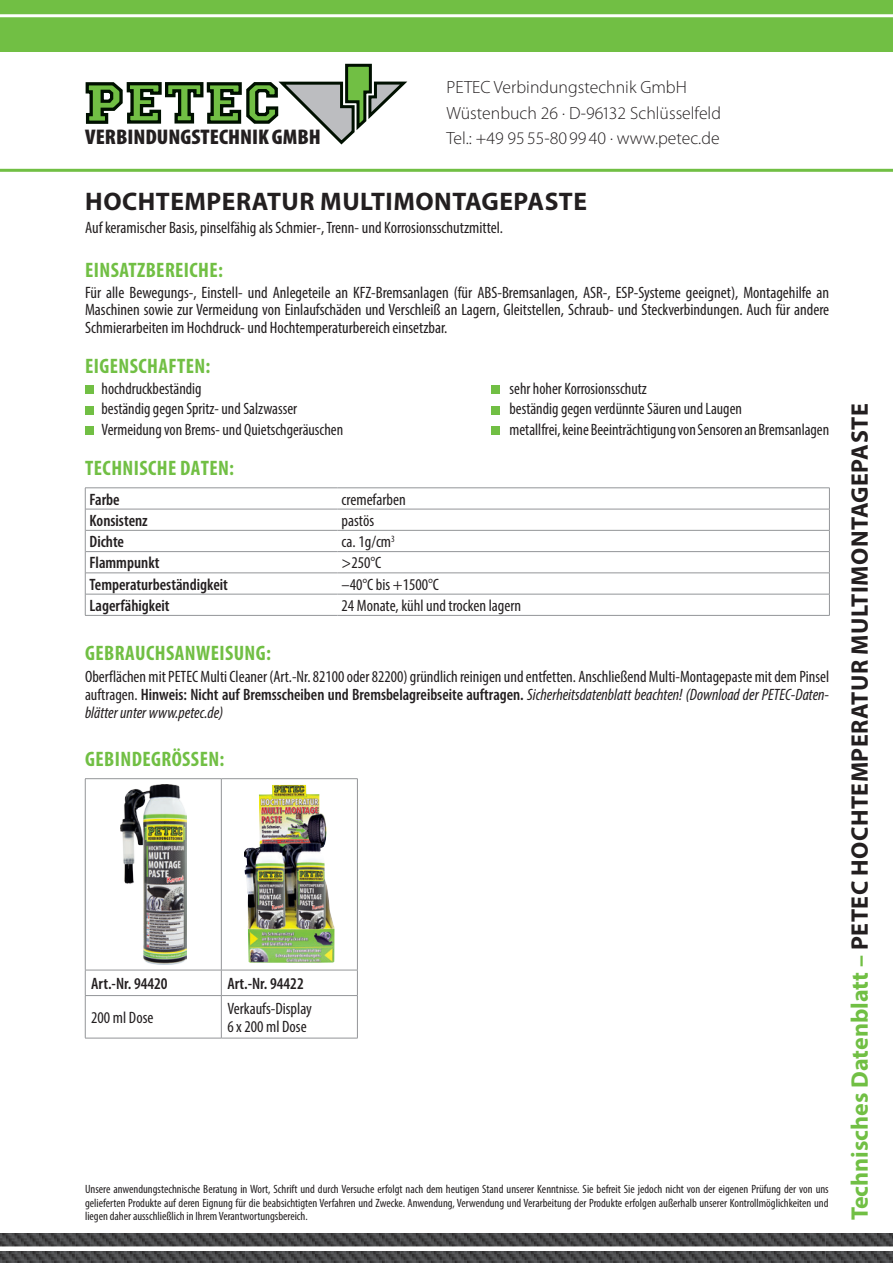
<style>
.page{position:relative;width:893px;height:1263px;background:#fff}
.page>*{position:absolute;margin:0;border:0;box-sizing:border-box;transform-origin:0 0}
.t1{font:700 25.5px "Myriad Pro";letter-spacing:.02em;color:#231f20}
.t2{font:700 24px "Myriad Pro";letter-spacing:.02em;color:#231f20}
.t3{font:900 condensed 21.3px "Myriad Pro";color:#231f20;scale:1.05 1}
.t4{font:700 condensed 21px "Myriad Pro";letter-spacing:.02em;color:#71bf44}
.t5{font:300 17.7px "Myriad Pro";color:#231f20}
.Textkörper_2{font:condensed 16.5px/18px "Myriad Pro";color:#231f20}
.t6{font:600 condensed 16.5px "Myriad Pro";color:#231f20}
.Textkörper{font:condensed 12px/13.5px "Myriad Pro";color:#231f20;text-align:justify}
.s1{font-weight:600}
.s2{font-style:italic}
.s3{color:#71bf44}
</style>
<div class="page">
<div style="left:0;top:0;width:893px;height:51px;background:#71bf44"></div>
<hr style="left:0;top:14px;width:893px;height:3px;background:#fff">
<svg style="left:85px;top:63px;width:323px;height:82px"></svg>
<img style="left:0;top:1233px;width:893px;height:30px">
<div style="left:0;top:1246px;width:893px;height:5px;background:#fff"></div>
<div style="left:85px;top:385px;width:9px;height:8px;background:#71bf44"></div>
<div style="left:492px;top:385px;width:8px;height:8px;background:#71bf44"></div>
<div style="left:85px;top:406px;width:9px;height:8px;background:#71bf44"></div>
<div style="left:492px;top:406px;width:8px;height:8px;background:#71bf44"></div>
<div style="left:85px;top:426px;width:9px;height:9px;background:#71bf44"></div>
<div style="left:492px;top:426px;width:8px;height:9px;background:#71bf44"></div>
<svg style="left:337px;top:529px;width:492px;height:86px"></svg>
<hr style="left:85px;top:509px;width:252px;height:1px;background:#939598">
<hr style="left:85px;top:530px;width:252px;height:1px;background:#939598">
<hr style="left:85px;top:551px;width:252px;height:1px;background:#939598">
<hr style="left:85px;top:573px;width:252px;height:1px;background:#939598">
<hr style="left:85px;top:594px;width:252px;height:1px;background:#939598">
<hr style="left:85px;top:488px;width:252px;height:1px;background:#939598">
<hr style="left:337px;top:488px;width:493px;height:1px;background:#939598">
<svg style="left:85px;top:488px;width:1px;height:127px"></svg>
<hr style="left:85px;top:615px;width:252px;height:1px;background:#939598">
<hr style="left:337px;top:509px;width:493px;height:1px;background:#939598">
<hr style="left:337px;top:530px;width:493px;height:1px;background:#939598">
<hr style="left:337px;top:551px;width:493px;height:1px;background:#939598">
<hr style="left:337px;top:573px;width:493px;height:1px;background:#939598">
<hr style="left:337px;top:594px;width:493px;height:1px;background:#939598">
<svg style="left:829px;top:489px;width:1px;height:126px"></svg>
<hr style="left:337px;top:615px;width:493px;height:1px;background:#939598">
<hr style="left:85px;top:778px;width:136px;height:1px;background:#939598">
<hr style="left:85px;top:779px;width:1px;height:191px;background:#939598">
<hr style="left:221px;top:778px;width:137px;height:1px;background:#939598">
<hr style="left:221px;top:779px;width:1px;height:191px;background:#939598">
<hr style="left:357px;top:779px;width:1px;height:191px;background:#939598">
<hr style="left:85px;top:970px;width:136px;height:1px;background:#939598">
<svg style="left:85px;top:970px;width:1px;height:25px"></svg>
<hr style="left:221px;top:970px;width:137px;height:1px;background:#939598">
<svg style="left:221px;top:970px;width:1px;height:25px"></svg>
<svg style="left:357px;top:970px;width:1px;height:25px"></svg>
<hr style="left:85px;top:995px;width:136px;height:1px;background:#939598">
<hr style="left:85px;top:996px;width:1px;height:42px;background:#939598">
<hr style="left:221px;top:995px;width:137px;height:1px;background:#939598">
<hr style="left:221px;top:996px;width:1px;height:42px;background:#939598">
<hr style="left:357px;top:996px;width:1px;height:42px;background:#939598">
<hr style="left:85px;top:1038px;width:136px;height:1px;background:#939598">
<hr style="left:221px;top:1038px;width:137px;height:1px;background:#939598">
<img style="left:120px;top:785px;width:67px;height:179px">
<img style="left:244px;top:785px;width:91px;height:178px">
<hr style="left:0;top:169px;width:893px;height:3px;background:#71bf44">
<p class="t3" style="left:85px;top:124px;width:226px">VERBINDUNGSTECHNIK GMBH</p>
<p class="t5" style="left:446px;top:77px;width:242px">PETEC Verbindungstechnik GmbH</p>
<p class="t5" style="left:446px;top:102px;width:276px">Wüstenbuch 26 · D-96132 Schlüsselfeld</p>
<p class="t5" style="left:446px;top:128px;width:275px">Tel.: +49 95 55-80 99 40 · www.petec.de</p>
<p class="t1" style="left:85px;top:184px;width:503px">HOCHTEMPERATUR MULTIMONTAGEPASTE</p>
<p class="Textkörper_2" style="left:85px;top:218px;width:419px">Auf keramischer Basis, pinselfähig als Schmier-, Trenn- und Korrosionsschutzmittel.</p>
<p class="t4" style="left:85px;top:257px;width:139px">EINSATZBEREICHE:</p>
<p class="Textkörper_2" style="left:85px;top:284px;width:746px;line-height:16.5px">Für alle Bewegungs-, Einstell- und Anlegeteile an KFZ-Bremsanlagen (für ABS-Bremsanlagen, ASR-, ESP-Systeme geeignet), Montagehilfe an<br>Maschinen sowie zur Vermeidung von Einlaufschäden und Verschleiß an Lagern, Gleitstellen, Schraub- und Steckverbindungen. Auch für andere</p>
<p class="Textkörper_2" style="left:85px;top:318px;width:364px">Schmierarbeiten im Hochdruck- und Hochtemperaturbereich einsetzbar.</p>
<p class="t4" style="left:85px;top:353px;width:127px">EIGENSCHAFTEN:</p>
<p class="Textkörper_2" style="left:102px;top:379px;width:102px">hochdruckbeständig</p>
<p class="Textkörper_2" style="left:510px;top:379px;width:139px">sehr hoher Korrosionsschutz</p>
<p class="Textkörper_2" style="left:102px;top:400px;width:197px">beständig gegen Spritz- und Salzwasser</p>
<p class="Textkörper_2" style="left:510px;top:400px;width:234px">beständig gegen verdünnte Säuren und Laugen</p>
<p class="Textkörper_2" style="left:102px;top:420px;width:243px">Vermeidung von Brems- und Quietschgeräuschen</p>
<p class="Textkörper_2" style="left:510px;top:420px;width:321px">metallfrei, keine Beeinträchtigung von Sensoren an Bremsanlagen</p>
<p class="t4" style="left:85px;top:455px;width:150px">TECHNISCHE DATEN:</p>
<p class="t6" style="left:90px;top:489px;width:32px">Farbe</p>
<p class="Textkörper_2" style="left:342px;top:490px;width:66px">cremefarben</p>
<p class="t6" style="left:90px;top:510px;width:60px">Konsistenz</p>
<p class="Textkörper_2" style="left:342px;top:511px;width:34px">pastös</p>
<p class="t6" style="left:90px;top:531px;width:36px">Dichte</p>
<p class="Textkörper_2" style="left:342px;top:532px;width:55px">ca. 1g/cm<sup>3</sup></p>
<p class="t6" style="left:90px;top:553px;width:71px">Flammpunkt</p>
<p class="Textkörper_2" style="left:342px;top:554px;width:41px">&gt;250°C</p>
<p class="t6" style="left:90px;top:574px;width:140px">Temperaturbeständigkeit</p>
<p class="Textkörper_2" style="left:342px;top:575px;width:99px">–40°C bis +1500°C</p>
<p class="t6" style="left:90px;top:595px;width:82px">Lagerfähigkeit</p>
<p class="Textkörper_2" style="left:342px;top:596px;width:181px">24 Monate, kühl und trocken lagern</p>
<p class="t4" style="left:85px;top:640px;width:187px">GEBRAUCHSANWEISUNG:</p>
<p class="Textkörper_2" style="left:85px;top:668px;width:746px;text-align:justify">Oberflächen mit PETEC Multi Cleaner (Art.-Nr. 82100 oder 82200) gründlich reinigen und entfetten. Anschließend Multi-Montagepaste mit dem Pinsel auftragen. <span class="s1">Hinweis: Nicht auf Bremsscheiben und Bremsbelagreibseite auftragen.</span> <span class="s2">Sicherheitsdatenblatt beachten! (Download der PETEC-Daten&shy;blätter unter www.petec.de)</span></p>
<p class="t4" style="left:85px;top:746px;width:141px">GEBINDEGRÖSSEN:</p>
<p class="t6" style="left:91px;top:973px;width:78px">Art.-Nr. 94420</p>
<p class="t6" style="left:227px;top:973px;width:78px">Art.-Nr. 94422</p>
<p class="Textkörper_2" style="left:91px;top:1008px;width:64px">200 ml Dose</p>
<p class="Textkörper_2" style="left:227px;top:999px;width:86px">Verkaufs-Display<br>6 x 200 ml Dose</p>
<p class="Textkörper" style="left:85px;top:1182px;width:745px">Unsere anwendungstechnische Beratung in Wort, Schrift und durch Versuche erfolgt nach dem heutigen Stand unserer Kenntnisse. Sie befreit Sie jedoch nicht von der eigenen Prüfung der von uns gelieferten Produkte auf deren Eignung für die beabsichtigten Verfahren und Zwecke. Anwendung, Verwendung und Verarbeitung der Produkte erfolgen außerhalb unserer Kontrollmöglichkeiten und liegen daher ausschließlich in Ihrem Verantwortungsbereich.</p>
<p class="t2" style="left:844px;top:1220px;width:818px;rotate:-90deg"><span class="s3">Technisches Datenblatt –</span> PETEC HOCHTEMPERATUR MULTIMONTAGEPASTE</p>
</div>
